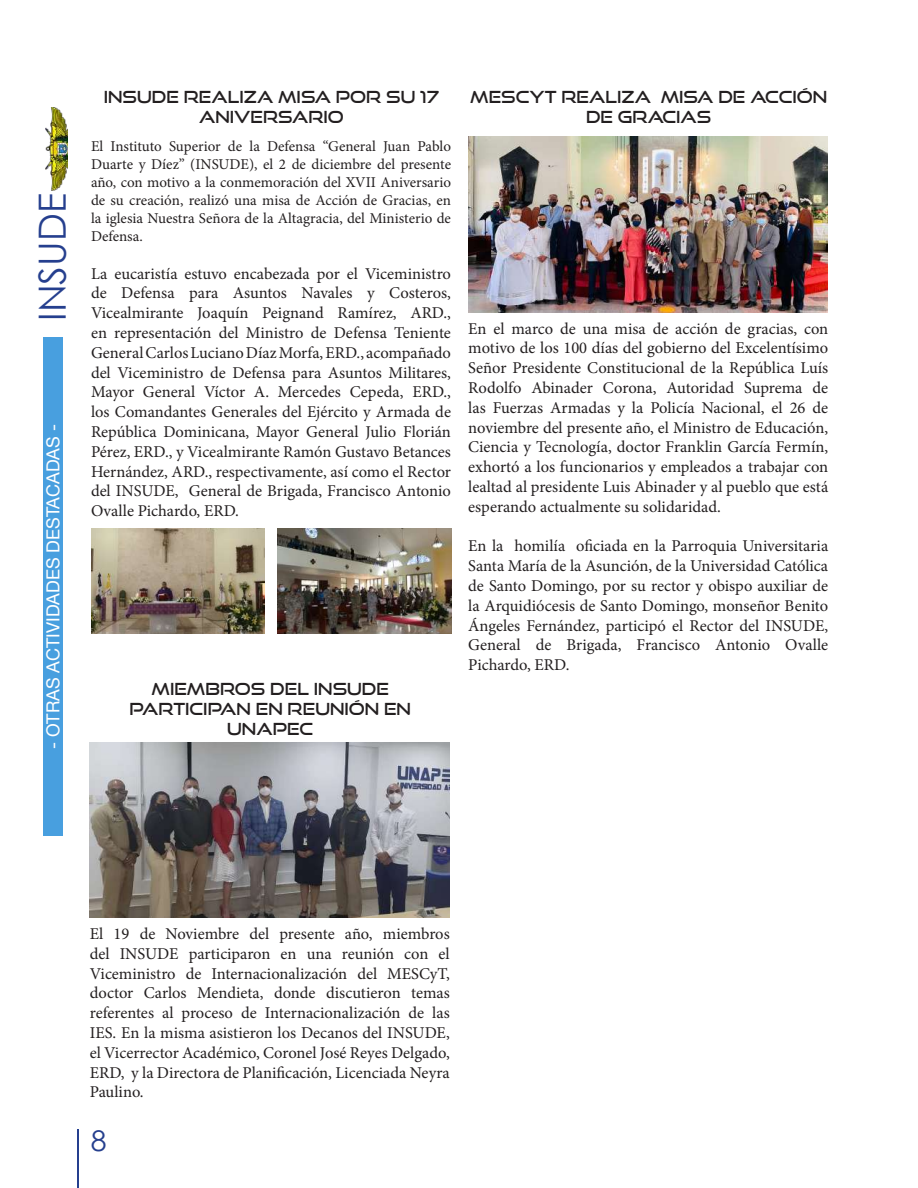
<style>
.page{position:relative;width:918px;height:1188px;background:#fff}
.page>*{position:absolute;margin:0;border:0;box-sizing:border-box;transform-origin:0 0}
.t1{font:37.5px "Century Gothic";color:#253f8e}
.t2{font:28.5px "Century Gothic";color:#253f8e}
.t3{font:18px "Helvetica Neue LT Com";color:#fff}
.t4{font:16.5px/19.8px "Minion Pro";color:#231f20;text-align:justify}
.t5{font:16.5px/19.8px "Good Times Rg";color:#231f20;text-align:center}
.t6{font:15px/18px "Minion Pro";color:#231f20;text-align:justify}
</style>
<div class="page">
<img style="left:46px;top:107px;width:22px;height:83px">
<div style="left:43px;top:337px;width:19px;height:498px;background:#489fdf"></div>
<hr style="left:77px;top:1130px;width:2px;height:58px;background:#253f8e">
<img style="left:90px;top:742px;width:360px;height:176px">
<img style="left:468px;top:137px;width:360px;height:175px">
<img style="left:91px;top:528px;width:174px;height:106px">
<img style="left:277px;top:528px;width:174px;height:106px">
<h1 class="t1" style="left:26px;top:321px;width:129px;rotate:-90deg">INSUDE</h1>
<p class="t3" style="left:42px;top:749px;width:327px;rotate:-90deg">- OTRAS ACTIVIDADES DESTACADAS -</p>
<p class="t5" style="left:104px;top:87px;width:337px">INSUDE REALIZA MISA POR SU 17<br>ANIVERSARIO</p>
<p class="t6" style="left:91px;top:137px;width:362px">El Instituto Superior de la Defensa “General Juan Pablo Duarte y Díez” (INSUDE), el 2 de diciembre del presente año, con motivo a la conmemoración del XVII Aniversario de su creación, realizó una misa de Acción de Gracias, en la iglesia Nuestra Señora de la Altagracia, del Ministerio de Defensa.</p>
<p class="t4" style="left:91px;top:264px;width:362px">La eucaristía estuvo encabezada por el Viceministro de Defensa para Asuntos Navales y Costeros, Vicealmirante Joaquín Peignand Ramírez, ARD., en representación del Ministro de Defensa Teniente General Carlos Luciano Díaz Morfa, ERD., acompañado del Viceministro de Defensa para Asuntos Militares, Mayor General Víctor A. Mercedes Cepeda, ERD., los Comandantes Generales del Ejército y Armada de República Dominicana, Mayor General Julio Florián Pérez, ERD., y Vicealmirante Ramón Gustavo Betances Hernández, ARD., respectivamente, así como el Rector del INSUDE, General de Brigada, Francisco Antonio Ovalle Pichardo, ERD.</p>
<p class="t5" style="left:130px;top:679px;width:283px">MIEMBROS DEL INSUDE<br>PARTICIPAN EN REUNIÓN EN<br>UNAPEC</p>
<p class="t5" style="left:470px;top:87px;width:358px">MESCYT REALIZA MISA DE ACCIÓN<br>DE GRACIAS</p>
<p class="t4" style="left:468px;top:318px;width:362px">En el marco de una misa de acción de gracias, con motivo de los 100 días del gobierno del Excelentísimo Señor Presidente Constitucional de la República Luís Rodolfo Abinader Corona, Autoridad Suprema de las Fuerzas Armadas y la Policía Nacional, el 26 de noviembre del presente año, el Ministro de Educación, Ciencia y Tecnología, doctor Franklin García Fermín, exhortó a los funcionarios y empleados a trabajar con lealtad al presidente Luis Abinader y al pueblo que está esperando actualmente su solidaridad.</p>
<p class="t4" style="left:468px;top:536px;width:362px">En la homilía oficiada en la Parroquia Universitaria Santa María de la Asunción, de la Universidad Católica de Santo Domingo, por su rector y obispo auxiliar de la Arquidiócesis de Santo Domingo, monseñor Benito Ángeles Fernández, participó el Rector del INSUDE, General de Brigada, Francisco Antonio Ovalle Pichardo, ERD.</p>
<p class="t4" style="left:90px;top:924px;width:362px">El 19 de Noviembre del presente año, miembros del INSUDE participaron en una reunión con el Viceministro de Internacionalización del MESCyT, doctor Carlos Mendieta, donde discutieron temas referentes al proceso de Internacionalización de las IES. En la misma asistieron los Decanos del INSUDE, el Vicerrector Académico, Coronel José Reyes Delgado, ERD, y la Directora de Planificación, Licenciada Neyra Paulino.</p>
<h2 class="t2" style="left:91px;top:1121px;width:17px">8</h2>
</div>
